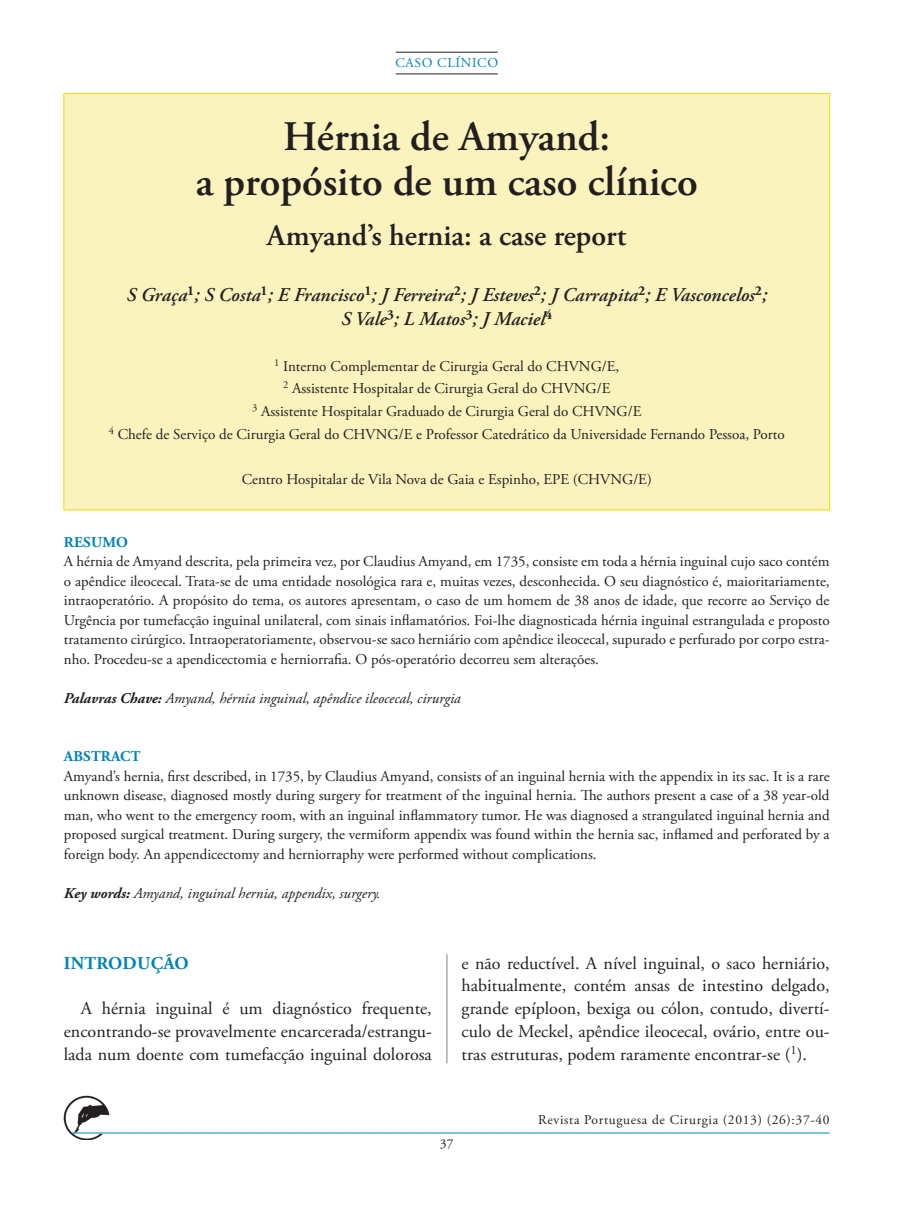
<style>
.page{position:relative;width:902px;height:1208px;background:#fff}
.page>*{position:absolute;margin:0;border:0;box-sizing:border-box;transform-origin:0 0}
._01_Titulo{font:600 42px/45px "Adobe Garamond Pro";color:#231f20;text-align:center}
._02_Titulo_ingles{font:600 30px "Adobe Garamond Pro";color:#231f20}
._03_Autores{font:italic 600 19.5px "Adobe Garamond Pro";color:#231f20}
.Texto_colunas{font:18px/22.6px "Adobe Garamond Pro";color:#231f20;text-align:justify}
.TITULOS{font:700 18px "Adobe Garamond Pro";letter-spacing:.015em;color:#0083b6}
.RESUMOS{font:15px/19.5px "Adobe Garamond Pro";color:#231f20;text-align:justify}
._04_Grau_Academico{font:15px "Adobe Garamond Pro";color:#231f20}
.RESUMOS-2{font:italic 15px "Adobe Garamond Pro";color:#231f20}
.RESUMOS-3{font:700 15px "Adobe Garamond Pro";letter-spacing:.015em;color:#0083b6}
.t1{font:13.5px "Adobe Garamond Pro";letter-spacing:.05em;color:#231f20}
.t2{font:13.5px "Adobe Garamond";letter-spacing:.05em;color:#0083b6}
.s1{font-weight:700}
</style>
<div class="page">
<img style="left:64px;top:1095px;width:45px;height:45px">
<hr style="left:72px;top:1132px;width:757px;height:1px;background:#0083b6">
<hr style="left:395px;top:52px;width:102px;height:1px;background:#231f20">
<hr style="left:395px;top:74px;width:102px;height:1px;background:#231f20">
<div style="left:64px;top:94px;width:765px;height:416px;background:#fbf3bd"></div>
<hr style="left:446px;top:954px;width:1px;height:109px;background:#808285">
<p class="t2" style="left:395px;top:56px;width:104px">CASO CLÍNICO</p>
<p class="_01_Titulo" style="left:196px;top:114px;width:503px">Hérnia de Amyand:<br>a propósito de um caso clínico</p>
<p class="_02_Titulo_ingles" style="left:267px;top:218px;width:361px">Amyand’s hernia: a case report</p>
<p class="_03_Autores" style="left:126px;top:283px;width:642px">S Graça<sup>1</sup>; S Costa<sup>1</sup>; E Francisco<sup>1</sup>; J Ferreira<sup>2</sup>; J Esteves<sup>2</sup>; J Carrapita<sup>2</sup>; E Vasconcelos<sup>2</sup>;</p>
<p class="_03_Autores" style="left:341px;top:308px;width:213px">S Vale<sup>3</sup>; L Matos<sup>3</sup>; J Maciel<sup>4</sup></p>
<p class="_04_Grau_Academico" style="left:274px;top:357px;width:346px"><sup>1</sup> Interno Complementar de Cirurgia Geral do CHVNG/E,</p>
<p class="_04_Grau_Academico" style="left:283px;top:379px;width:329px"><sup>2</sup> Assistente Hospitalar de Cirurgia Geral do CHVNG/E</p>
<p class="_04_Grau_Academico" style="left:252px;top:402px;width:391px"><sup>3</sup> Assistente Hospitalar Graduado de Cirurgia Geral do CHVNG/E</p>
<p class="_04_Grau_Academico" style="left:109px;top:425px;width:677px"><sup>4</sup> Chefe de Serviço de Cirurgia Geral do CHVNG/E e Professor Catedrático da Universidade Fernando Pessoa, Porto</p>
<p class="_04_Grau_Academico" style="left:242px;top:470px;width:411px">Centro Hospitalar de Vila Nova de Gaia e Espinho, EPE (CHVNG/E)</p>
<p class="RESUMOS-3" style="left:64px;top:533px;width:66px">RESUMO</p>
<p class="RESUMOS" style="left:64px;top:552px;width:767px">A hérnia de Amyand descrita, pela primeira vez, por Claudius Amyand, em 1735, consiste em toda a hérnia inguinal cujo saco contém o apêndice ileocecal. Trata-se de uma entidade nosológica rara e, muitas vezes, desconhecida. O seu diagnóstico é, maioritariamente, intraoperatório. A propósito do tema, os autores apresentam, o caso de um homem de 38 anos de idade, que recorre ao Serviço de Urgência por tumefacção inguinal unilateral, com sinais inflamatórios. Foi-lhe diagnosticada hérnia inguinal estrangulada e proposto tratamento cirúrgico. Intraoperatoriamente, observou-se saco herniário com apêndice ileocecal, supurado e perfurado por corpo estra&shy;nho. Procedeu-se a apendicectomia e herniorrafia. O pós-operatório decorreu sem alterações.</p>
<p class="RESUMOS-2" style="left:64px;top:689px;width:398px"><span class="s1">Palavras Chave:</span> Amyand, hérnia inguinal, apêndice ileocecal, cirurgia</p>
<p class="RESUMOS-3" style="left:64px;top:748px;width:78px">ABSTRACT</p>
<p class="RESUMOS" style="left:64px;top:767px;width:767px">Amyand’s hernia, first described, in 1735, by Claudius Amyand, consists of an inguinal hernia with the appendix in its sac. It is a rare unknown disease, diagnosed mostly during surgery for treatment of the inguinal hernia. The authors present a case of a 38 year-old man, who went to the emergency room, with an inguinal inflammatory tumor. He was diagnosed a strangulated inguinal hernia and proposed surgical treatment. During surgery, the vermiform appendix was found within the hernia sac, inflamed and perforated by a foreign body. An appendicectomy and herniorraphy were performed without complications.</p>
<p class="RESUMOS-2" style="left:64px;top:884px;width:318px"><span class="s1">Key words:</span> Amyand, inguinal hernia, appendix, surgery.</p>
<p class="TITULOS" style="left:64px;top:952px;width:126px">INTRODUÇÃO</p>
<p class="Texto_colunas" style="left:64px;top:997px;width:369px;text-indent:17px">A hérnia inguinal é um diagnóstico frequente, encontrando-se provavelmente encarcerada/estrangu&shy;lada num doente com tumefacção inguinal dolorosa</p>
<p class="Texto_colunas" style="left:461px;top:952px;width:369px">e não reductível. A nível inguinal, o saco herniário, habitualmente, contém ansas de intestino delgado, grande epíploon, bexiga ou cólon, contudo, divertí&shy;culo de Meckel, apêndice ileocecal, ovário, entre ou&shy;tras estruturas, podem raramente encontrar-se (<sup>1</sup>).</p>
<p class="t1" style="left:440px;top:1135px;width:15px">33</p>
<p class="t1" style="left:538px;top:1111px;width:293px">Revista Portuguesa de Cirurgia (2013) (26):37-40</p>
</div>
